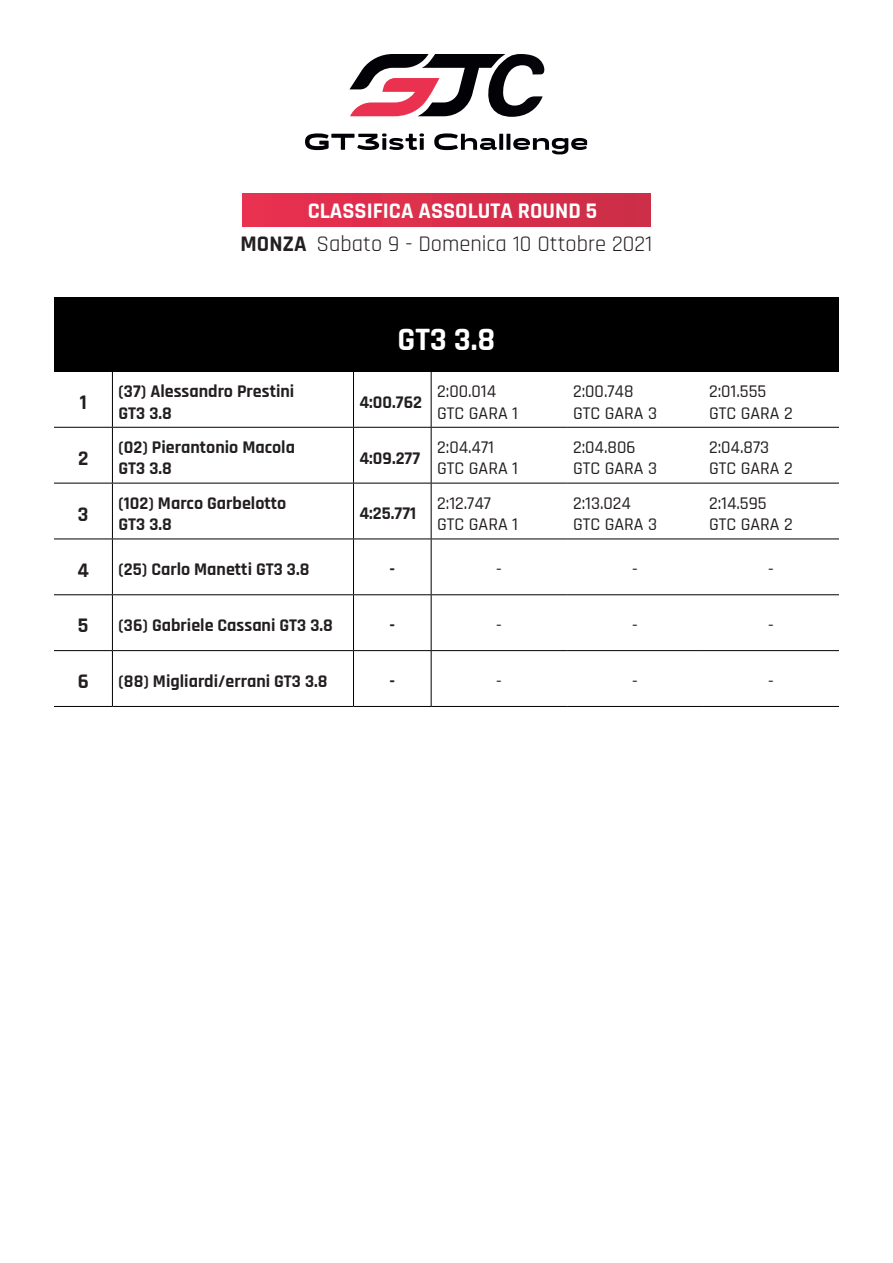
<style>
.page{position:relative;width:893px;height:1263px;background:#fff}
.page>*{position:absolute;margin:0;border:0;box-sizing:border-box;transform-origin:0 0}
.t1{font:700 33px "Rajdhani";color:#fff}
.t2{font:22.5px/33px "Rajdhani";color:#231f20;text-align:center}
.t3{font:700 21px "Rajdhani";color:#231f20}
.t4{font:700 18px/21.6px "Rajdhani";color:#231f20}
.t5{font:500 18px "Rajdhani";color:#231f20}
.s1{font-weight:700;color:#fff}
.s2{font-weight:700}
</style>
<div class="page">
<svg style="left:305px;top:133px;width:119px;height:17px"></svg>
<svg style="left:434px;top:133px;width:153px;height:21px"></svg>
<svg style="left:349px;top:54px;width:196px;height:63px"></svg>
<div style="left:242px;top:193px;width:409px;height:33px;background:linear-gradient(to right,#ea3050,#cb2d47)"></div>
<div style="left:54px;top:297px;width:785px;height:74px;background:#000001"></div>
<hr style="left:54px;top:371px;width:58px;height:1px;background:#000001">
<hr style="left:112px;top:371px;width:241px;height:1px;background:#000001">
<hr style="left:112px;top:372px;width:1px;height:55px;background:#000001">
<hr style="left:353px;top:371px;width:78px;height:1px;background:#000001">
<hr style="left:353px;top:372px;width:1px;height:55px;background:#000001">
<hr style="left:431px;top:371px;width:136px;height:1px;background:#000001">
<hr style="left:431px;top:372px;width:1px;height:55px;background:#000001">
<hr style="left:567px;top:371px;width:136px;height:1px;background:#000001">
<hr style="left:703px;top:371px;width:136px;height:1px;background:#000001">
<hr style="left:54px;top:427px;width:58px;height:1px;background:#000001">
<hr style="left:112px;top:427px;width:241px;height:1px;background:#000001">
<hr style="left:112px;top:428px;width:1px;height:55px;background:#000001">
<hr style="left:353px;top:427px;width:78px;height:1px;background:#000001">
<hr style="left:353px;top:428px;width:1px;height:55px;background:#000001">
<hr style="left:431px;top:427px;width:136px;height:1px;background:#000001">
<hr style="left:431px;top:428px;width:1px;height:55px;background:#000001">
<hr style="left:567px;top:427px;width:136px;height:1px;background:#000001">
<hr style="left:703px;top:427px;width:136px;height:1px;background:#000001">
<hr style="left:54px;top:483px;width:58px;height:1px;background:#000001">
<hr style="left:112px;top:483px;width:241px;height:1px;background:#000001">
<hr style="left:112px;top:483px;width:1px;height:56px;background:#000001">
<hr style="left:353px;top:483px;width:78px;height:1px;background:#000001">
<hr style="left:353px;top:483px;width:1px;height:56px;background:#000001">
<hr style="left:431px;top:483px;width:136px;height:1px;background:#000001">
<hr style="left:431px;top:483px;width:1px;height:56px;background:#000001">
<hr style="left:567px;top:483px;width:136px;height:1px;background:#000001">
<hr style="left:703px;top:483px;width:136px;height:1px;background:#000001">
<hr style="left:54px;top:539px;width:58px;height:1px;background:#000001">
<hr style="left:112px;top:539px;width:241px;height:1px;background:#000001">
<hr style="left:112px;top:539px;width:1px;height:55px;background:#000001">
<hr style="left:353px;top:539px;width:78px;height:1px;background:#000001">
<hr style="left:353px;top:539px;width:1px;height:55px;background:#000001">
<hr style="left:431px;top:539px;width:136px;height:1px;background:#000001">
<hr style="left:431px;top:539px;width:1px;height:55px;background:#000001">
<hr style="left:567px;top:539px;width:136px;height:1px;background:#000001">
<hr style="left:703px;top:539px;width:136px;height:1px;background:#000001">
<hr style="left:54px;top:594px;width:58px;height:1px;background:#000001">
<hr style="left:112px;top:594px;width:241px;height:1px;background:#000001">
<hr style="left:112px;top:595px;width:1px;height:55px;background:#000001">
<hr style="left:353px;top:594px;width:78px;height:1px;background:#000001">
<hr style="left:353px;top:595px;width:1px;height:55px;background:#000001">
<hr style="left:431px;top:594px;width:136px;height:1px;background:#000001">
<hr style="left:431px;top:595px;width:1px;height:55px;background:#000001">
<hr style="left:567px;top:594px;width:136px;height:1px;background:#000001">
<hr style="left:703px;top:594px;width:136px;height:1px;background:#000001">
<hr style="left:54px;top:650px;width:58px;height:1px;background:#000001">
<hr style="left:112px;top:650px;width:241px;height:1px;background:#000001">
<hr style="left:112px;top:651px;width:1px;height:55px;background:#000001">
<hr style="left:353px;top:650px;width:78px;height:1px;background:#000001">
<hr style="left:353px;top:651px;width:1px;height:55px;background:#000001">
<hr style="left:431px;top:650px;width:136px;height:1px;background:#000001">
<hr style="left:431px;top:651px;width:1px;height:55px;background:#000001">
<hr style="left:567px;top:650px;width:136px;height:1px;background:#000001">
<hr style="left:703px;top:650px;width:136px;height:1px;background:#000001">
<hr style="left:54px;top:706px;width:58px;height:1px;background:#000001">
<hr style="left:112px;top:706px;width:241px;height:1px;background:#000001">
<hr style="left:353px;top:706px;width:78px;height:1px;background:#000001">
<hr style="left:431px;top:706px;width:136px;height:1px;background:#000001">
<hr style="left:567px;top:706px;width:136px;height:1px;background:#000001">
<hr style="left:703px;top:706px;width:136px;height:1px;background:#000001">
<p class="t2" style="left:241px;top:195px;width:413px"><span class="s1">CLASSIFICA ASSOLUTA ROUND 5<br></span><span class="s2">MONZA</span> Sabato 9 - Domenica 10 Ottobre 2021</p>
<p class="t3" style="left:80px;top:390px;width:9px">1</p>
<p class="t3" style="left:78px;top:445px;width:12px">2</p>
<p class="t4" style="left:118px;top:381px;width:177px">(37) Alessandro Prestini</p>
<p class="t4" style="left:118px;top:402px;width:55px">GT3 3.8</p>
<p class="t4" style="left:118px;top:437px;width:178px">(02) Pierantonio Macola</p>
<p class="t4" style="left:118px;top:458px;width:55px">GT3 3.8</p>
<p class="t1" style="left:397px;top:319px;width:100px">GT3 3.8</p>
<p class="t4" style="left:359px;top:392px;width:64px">4:00.762</p>
<p class="t4" style="left:359px;top:447px;width:62px">4:09.277</p>
<p class="t5" style="left:437px;top:381px;width:61px">2:00.014</p>
<p class="t5" style="left:437px;top:402px;width:82px">GTC GARA 1</p>
<p class="t5" style="left:437px;top:437px;width:58px">2:04.471</p>
<p class="t5" style="left:437px;top:458px;width:82px">GTC GARA 1</p>
<p class="t3" style="left:78px;top:501px;width:12px">3</p>
<p class="t4" style="left:118px;top:492px;width:169px">(102) Marco Garbelotto<br>GT3 3.8</p>
<p class="t4" style="left:359px;top:503px;width:58px">4:25.771</p>
<p class="t5" style="left:437px;top:492px;width:55px">2:12.747</p>
<p class="t5" style="left:437px;top:514px;width:82px">GTC GARA 1</p>
<p class="t5" style="left:573px;top:381px;width:62px">2:00.748</p>
<p class="t5" style="left:573px;top:402px;width:86px">GTC GARA 3</p>
<p class="t5" style="left:709px;top:381px;width:59px">2:01.555</p>
<p class="t5" style="left:709px;top:402px;width:85px">GTC GARA 2</p>
<p class="t5" style="left:573px;top:437px;width:64px">2:04.806</p>
<p class="t5" style="left:573px;top:458px;width:86px">GTC GARA 3</p>
<p class="t5" style="left:709px;top:437px;width:62px">2:04.873</p>
<p class="t5" style="left:709px;top:458px;width:85px">GTC GARA 2</p>
<p class="t5" style="left:573px;top:492px;width:59px">2:13.024</p>
<p class="t5" style="left:573px;top:514px;width:86px">GTC GARA 3</p>
<p class="t5" style="left:709px;top:492px;width:59px">2:14.595</p>
<p class="t5" style="left:709px;top:514px;width:85px">GTC GARA 2</p>
<p class="t3" style="left:78px;top:557px;width:13px">4</p>
<p class="t4" style="left:118px;top:559px;width:193px">(25) Carlo Manetti GT3 3.8</p>
<p class="t4" style="left:390px;top:559px;width:7px">-</p>
<p class="t5" style="left:496px;top:559px;width:7px">-</p>
<p class="t5" style="left:632px;top:559px;width:7px">-</p>
<p class="t5" style="left:768px;top:559px;width:7px">-</p>
<p class="t3" style="left:78px;top:613px;width:12px">5</p>
<p class="t4" style="left:118px;top:615px;width:216px">(36) Gabriele Cassani GT3 3.8</p>
<p class="t4" style="left:390px;top:615px;width:7px">-</p>
<p class="t5" style="left:496px;top:615px;width:7px">-</p>
<p class="t5" style="left:632px;top:615px;width:7px">-</p>
<p class="t5" style="left:768px;top:615px;width:7px">-</p>
<p class="t3" style="left:78px;top:669px;width:13px">6</p>
<p class="t4" style="left:118px;top:671px;width:211px">(88) Migliardi/errani GT3 3.8</p>
<p class="t4" style="left:390px;top:671px;width:7px">-</p>
<p class="t5" style="left:496px;top:671px;width:7px">-</p>
<p class="t5" style="left:632px;top:671px;width:7px">-</p>
<p class="t5" style="left:768px;top:671px;width:7px">-</p>
</div>
